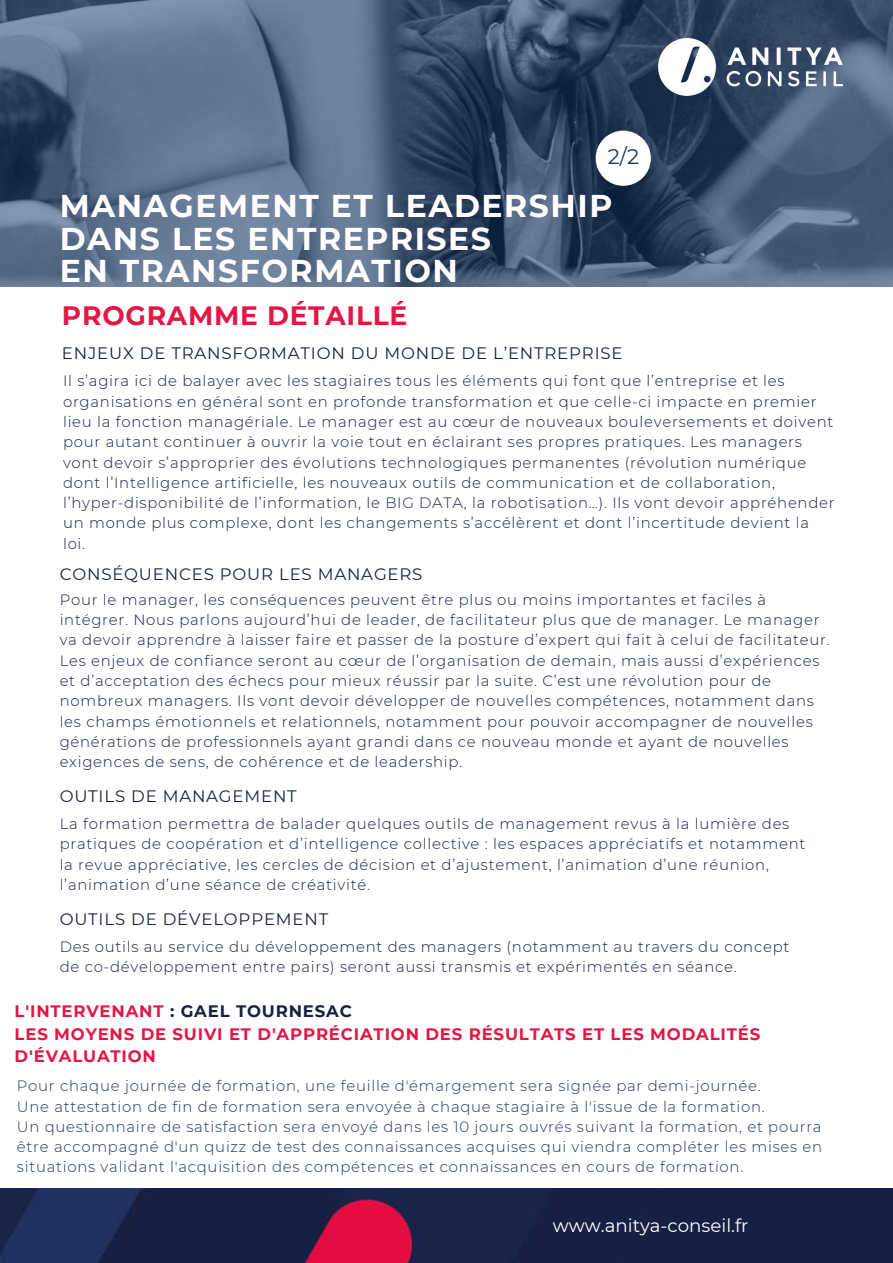
<style>
.page{position:relative;width:893px;height:1263px;background:#fff}
.page>*{position:absolute;margin:0;border:0;box-sizing:border-box;transform-origin:0 0}
.t1{font:700 31.5px/32.7px "Montserrat";letter-spacing:.05em;color:#fff}
.t2{font:700 26.55px "Montserrat";letter-spacing:.03em;color:#e31745}
.t3{font:21.15px "Montserrat";color:#22335f}
.t4{font:18.15px "Montserrat";color:#fff}
.t5{font:16.5px "Montserrat";letter-spacing:.05em;color:#172142}
.t6{font:700 16.5px/22.5px "Montserrat";letter-spacing:.05em;color:#e31745}
.t7{font:300 14.85px/20.2px "Montserrat";letter-spacing:.05em;color:#172142}
.t8{font:300 14.85px/20.2px "Montserrat";letter-spacing:.05em;color:#22335f}
.s1{color:#172142}
</style>
<div class="page">
<img style="left:0;top:0;width:893px;height:286px">
<img style="left:0;top:1188px;width:893px;height:75px">
<img style="left:659px;top:38px;width:183px;height:58px">
<svg style="left:596px;top:131px;width:55px;height:55px"></svg>
<h3 class="t3" style="left:608px;top:144px;width:33px">2/2</h3>
<h1 class="t1" style="left:60px;top:189px;width:554px">MANAGEMENT ET LEADERSHIP<br>DANS LES ENTREPRISES<br>EN TRANSFORMATION</h1>
<h2 class="t2" style="left:62px;top:300px;width:347px">PROGRAMME DÉTAILLÉ</h2>
<p class="t5" style="left:62px;top:343px;width:562px">ENJEUX DE TRANSFORMATION DU MONDE DE L’ENTREPRISE</p>
<p class="t7" style="left:63px;top:371px;width:773px">Il s’agira ici de balayer avec les stagiaires tous les éléments qui font que l’entreprise et les organisations en général sont en profonde transformation et que celle-ci impacte en premier lieu la fonction managériale. Le manager est au cœur de nouveaux bouleversements et doivent pour autant continuer à ouvrir la voie tout en éclairant ses propres pratiques. Les managers vont devoir s’approprier des évolutions technologiques permanentes (révolution numérique dont l’Intelligence artificielle, les nouveaux outils de communication et de collaboration, l’hyper-disponibilité de l’information, le BIG DATA, la robotisation…). Ils vont devoir appréhender un monde plus complexe, dont les changements s’accélèrent et dont l’incertitude devient la loi.</p>
<p class="t5" style="left:60px;top:564px;width:364px">CONSÉQUENCES POUR LES MANAGERS</p>
<p class="t7" style="left:60px;top:589px;width:772px">Pour le manager, les conséquences peuvent être plus ou moins importantes et faciles à intégrer. Nous parlons aujourd’hui de leader, de facilitateur plus que de manager. Le manager va devoir apprendre à laisser faire et passer de la posture d’expert qui fait à celui de facilitateur.<br>Les enjeux de confiance seront au cœur de l’organisation de demain, mais aussi d’expériences et d’acceptation des échecs pour mieux réussir par la suite. C’est une révolution pour de nombreux managers. Ils vont devoir développer de nouvelles compétences, notamment dans les champs émotionnels et relationnels, notamment pour pouvoir accompagner de nouvelles générations de professionnels ayant grandi dans ce nouveau monde et ayant de nouvelles exigences de sens, de cohérence et de leadership.</p>
<p class="t5" style="left:60px;top:786px;width:239px">OUTILS DE MANAGEMENT</p>
<p class="t7" style="left:60px;top:813px;width:747px">La formation permettra de balader quelques outils de management revus à la lumière des pratiques de coopération et d’intelligence collective : les espaces appréciatifs et notamment la revue appréciative, les cercles de décision et d’ajustement, l’animation d’une réunion, l’animation d’une séance de créativité.</p>
<p class="t5" style="left:60px;top:909px;width:270px">OUTILS DE DÉVELOPPEMENT</p>
<p class="t7" style="left:60px;top:936px;width:731px">Des outils au service du développement des managers (notamment au travers du concept de co-développement entre pairs) seront aussi transmis et expérimentés en séance.</p>
<p class="t6" style="left:15px;top:1000px;width:747px">L'INTERVENANT <span class="s1">: GAEL TOURNESAC<br></span>LES MOYENS DE SUIVI ET D'APPRÉCIATION DES RÉSULTATS ET LES MODALITÉS<br>D'ÉVALUATION</p>
<p class="t8" style="left:17px;top:1076px;width:807px">Pour chaque journée de formation, une feuille d'émargement sera signée par demi-journée.<br>Une attestation de fin de formation sera envoyée à chaque stagiaire à l'issue de la formation.<br>Un questionnaire de satisfaction sera envoyé dans les 10 jours ouvrés suivant la formation, et pourra être accompagné d'un quizz de test des connaissances acquises qui viendra compléter les mises en situations validant l'acquisition des compétences et connaissances en cours de formation.</p>
<p class="t4" style="left:553px;top:1214px;width:197px">www.anitya-conseil.fr</p>
</div>
